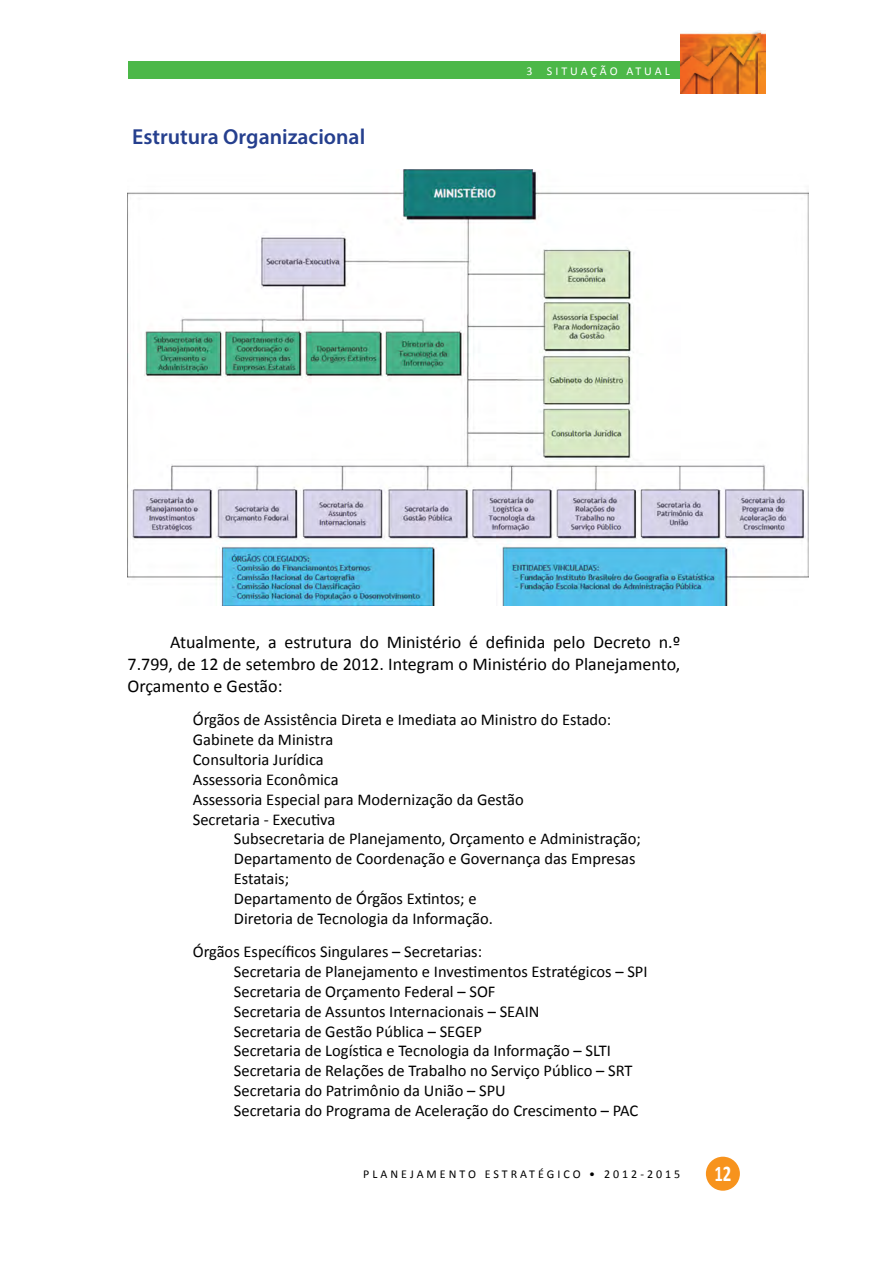
<style>
.page{position:relative;width:893px;height:1263px;background:#fff}
.page>*{position:absolute;margin:0;border:0;box-sizing:border-box;transform-origin:0 0}
.t1{font:700 22.5px "Calibri";color:#fff;scale:.75 1}
.t2{font:600 21.75px "Myriad Pro";color:#253f8e}
.t3{font:18px/21.6px "Calibri";color:#000;text-align:justify}
.t4{font:16.5px/19.8px "Calibri";color:#000}
.t5{font:12px "Calibri";letter-spacing:.25em;color:#000}
.t6{font:12px "Calibri";letter-spacing:.25em;color:#fff}
</style>
<div class="page">
<div style="left:128px;top:62px;width:554px;height:17px;background:#4cb848"></div>
<div style="left:706px;top:1157px;width:34px;height:34px;background:#f7931d;border-radius:50%"></div>
<img style="left:680px;top:30px;width:85px;height:63px">
<img style="left:128px;top:169px;width:680px;height:437px">
<h2 class="t2" style="left:132px;top:123px;width:235px">Estrutura Organizacional</h2>
<p class="t6" style="left:526px;top:63px;width:145px">3 SITUAÇÃO ATUAL</p>
<p class="t3" style="left:128px;top:632px;width:554px;text-indent:43px">Atualmente, a estrutura do Ministério é definida pelo Decreto n.º 7.799, de 12 de setembro de 2012. Integram o Ministério do Planejamento, Orçamento e Gestão:</p>
<p class="t4" style="left:193px;top:710px;width:420px">Órgãos de Assistência Direta e Imediata ao Ministro do Estado:<br>Gabinete da Ministra<br>Consultoria Jurídica<br>Assessoria Econômica<br>Assessoria Especial para Modernização da Gestão<br>Secretaria - Executiva</p>
<p class="t4" style="left:234px;top:829px;width:409px">Subsecretaria de Planejamento, Orçamento e Administração; Departamento de Coordenação e Governança das Empresas Estatais;<br>Departamento de Órgãos Extintos; e<br>Diretoria de Tecnologia da Informação.</p>
<p class="t4" style="left:234px;top:942px;width:415px;text-indent:-41px">Órgãos Específicos Singulares – Secretarias:<br>Secretaria de Planejamento e Investimentos Estratégicos – SPI Secretaria de Orçamento Federal – SOF<br>Secretaria de Assuntos Internacionais – SEAIN<br>Secretaria de Gestão Pública – SEGEP<br>Secretaria de Logística e Tecnologia da Informação – SLTI Secretaria de Relações de Trabalho no Serviço Público – SRT Secretaria do Patrimônio da União – SPU<br>Secretaria do Programa de Aceleração do Crescimento – PAC</p>
<p class="t5" style="left:363px;top:1166px;width:319px">PLANEJAMENTO ESTRATÉGICO • 2012-2015</p>
<h1 class="t1" style="left:714px;top:1159px;width:24px">12</h1>
</div>
